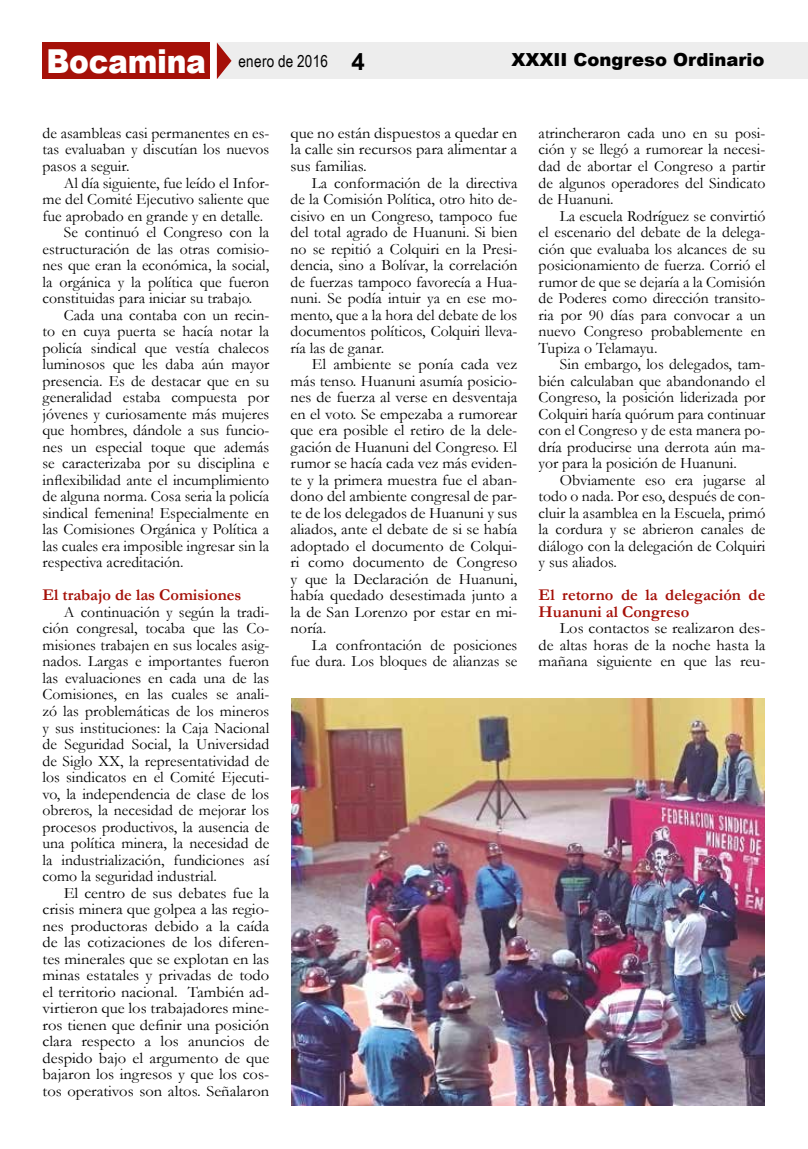
<style>
.page{position:relative;width:808px;height:1149px;background:#fff}
.page>*{position:absolute;margin:0;border:0;box-sizing:border-box;transform-origin:0 0}
.t1{font:900 18px "Arial";color:#000}
.t2{font:700 16.5px/16.5px "Garamond";color:#a51008}
.t3{font:16.5px "Arial Narrow";letter-spacing:.02em;color:#000}
.t4{font:15.75px/16.5px "Garamond";color:#000;text-align:justify}
.t5{font:15.75px/16.5px "Garamond";color:#000;text-align:justify;scale:1.05 1}
.t6{font:15.75px/16.5px "Garamond";color:#000;text-align:justify;scale:1.04 1}
.s1{font-family:"Arial";font-weight:900;font-size:33px;color:#fff}
.s2{font-family:"Arial";font-weight:700;font-size:24px}
</style>
<div class="page">
<div style="left:43px;top:43px;width:167px;height:36px;background:#a51008"></div>
<div style="left:217px;top:43px;width:590px;height:36px;background:#ededed"></div>
<svg style="left:217px;top:43px;width:15px;height:36px"></svg>
<img style="left:291px;top:698px;width:474px;height:407px">
<p class="t3" style="left:46px;top:51px;width:320px"><span class="s1">Bocamina</span> enero de 2016 <span class="s2">4</span></p>
<p class="t1" style="left:511px;top:47px;width:255px">XXXII Congreso Ordinario</p>
<p class="t4" style="left:43px;top:125px;width:228px">de asambleas casi permanentes en es&shy;tas evaluaban y discutían los nuevos pasos a seguir.</p>
<p class="t4" style="left:64px;top:174px;width:207px">Al día siguiente, fue leído el Infor-</p>
<p class="t4" style="left:43px;top:191px;width:228px">me del Comité Ejecutivo saliente que</p>
<p class="t4" style="left:43px;top:207px;width:222px">fue aprobado en grande y en detalle.</p>
<p class="t4" style="left:64px;top:224px;width:207px">Se continuó el Congreso con la</p>
<p class="t4" style="left:43px;top:240px;width:228px">estructuración de las otras comisio-</p>
<p class="t4" style="left:43px;top:257px;width:228px">nes que eran la económica, la social,</p>
<p class="t4" style="left:43px;top:273px;width:228px">la orgánica y la política que fueron</p>
<p class="t4" style="left:43px;top:290px;width:211px">constituidas para iniciar su trabajo.</p>
<p class="t4" style="left:64px;top:306px;width:207px">Cada una contaba con un recin-</p>
<p class="t4" style="left:43px;top:323px;width:228px">to en cuya puerta se hacía notar la</p>
<p class="t4" style="left:43px;top:339px;width:228px">policía sindical que vestía chalecos</p>
<p class="t4" style="left:43px;top:356px;width:228px">luminosos que les daba aún mayor</p>
<p class="t4" style="left:43px;top:372px;width:228px">presencia. Es de destacar que en su</p>
<p class="t4" style="left:43px;top:389px;width:228px">generalidad estaba compuesta por</p>
<p class="t4" style="left:43px;top:405px;width:228px">jóvenes y curiosamente más mujeres</p>
<p class="t4" style="left:43px;top:422px;width:228px">que hombres, dándole a sus funcio-</p>
<p class="t4" style="left:43px;top:439px;width:228px">nes un especial toque que además</p>
<p class="t4" style="left:43px;top:455px;width:228px">se caracterizaba por su disciplina e</p>
<p class="t4" style="left:43px;top:472px;width:228px">inflexibilidad ante el incumplimiento</p>
<p class="t4" style="left:43px;top:488px;width:228px">de alguna norma. Cosa seria la policía</p>
<p class="t4" style="left:43px;top:505px;width:228px">sindical femenina! Especialmente en</p>
<p class="t4" style="left:43px;top:521px;width:228px">las Comisiones Orgánica y Política a</p>
<p class="t4" style="left:43px;top:538px;width:228px">las cuales era imposible ingresar sin la</p>
<p class="t4" style="left:43px;top:554px;width:143px">respectiva acreditación.</p>
<p class="t2" style="left:43px;top:587px;width:200px">El trabajo de las Comisiones</p>
<p class="t4" style="left:43px;top:603px;width:228px;text-indent:21px">A continuación y según la tradi&shy;ción congresal, tocaba que las Co&shy;misiones trabajen en sus locales asig&shy;nados. Largas e importantes fueron las evaluaciones en cada una de las Comisiones, en las cuales se anali&shy;zó las problemáticas de los mineros y sus instituciones: la Caja Nacional de Seguridad Social, la Universidad de Siglo XX, la representatividad de los sindicatos en el Comité Ejecuti&shy;vo, la independencia de clase de los obreros, la necesidad de mejorar los procesos productivos, la ausencia de una política minera, la necesidad de la industrialización, fundiciones así como la seguridad industrial.</p>
<p class="t5" style="left:43px;top:884px;width:218px;text-indent:21px">El centro de sus debates fue la crisis minera que golpea a las regio&shy;nes productoras debido a la caída de las cotizaciones de los diferen&shy;tes minerales que se explotan en las minas estatales y privadas de todo el territorio nacional. También ad&shy;virtieron que los trabajadores mine&shy;ros tienen que definir una posición clara respecto a los anuncios de despido bajo el argumento de que bajaron los ingresos y que los cos&shy;tos operativos son altos. Señalaron</p>
<p class="t5" style="left:291px;top:125px;width:217px">que no están dispuestos a quedar en la calle sin recursos para alimentar a sus familias.</p>
<p class="t4" style="left:291px;top:174px;width:228px;text-indent:21px">La conformación de la directiva de la Comisión Política, otro hito de&shy;cisivo en un Congreso, tampoco fue del total agrado de Huanuni. Si bien no se repitió a Colquiri en la Presi&shy;dencia, sino a Bolívar, la correlación de fuerzas tampoco favorecía a Hua&shy;nuni. Se podía intuir ya en ese mo&shy;mento, que a la hora del debate de los documentos políticos, Colquiri lleva&shy;ría las de ganar.</p>
<p class="t4" style="left:291px;top:356px;width:228px;text-indent:21px">El ambiente se ponía cada vez más tenso. Huanuni asumía posicio&shy;nes de fuerza al verse en desventaja en el voto. Se empezaba a rumorear que era posible el retiro de la dele&shy;gación de Huanuni del Congreso. El rumor se hacía cada vez más eviden&shy;te y la primera muestra fue el aban&shy;dono del ambiente congresal de par&shy;te de los delegados de Huanuni y sus aliados, ante el debate de si se había adoptado el documento de Colqui&shy;ri como documento de Congreso y que la Declaración de Huanuni, había quedado desestimada junto a la de San Lorenzo por estar en mi&shy;noría.</p>
<p class="t4" style="left:291px;top:636px;width:228px;text-align:right">La confrontación de posiciones fue dura. Los bloques de alianzas se</p>
<p class="t4" style="left:539px;top:125px;width:228px">atrincheraron cada uno en su posi&shy;ción y se llegó a rumorear la necesi&shy;dad de abortar el Congreso a partir de algunos operadores del Sindicato de Huanuni.</p>
<p class="t4" style="left:539px;top:207px;width:228px;text-indent:21px">La escuela Rodríguez se convirtió el escenario del debate de la delega&shy;ción que evaluaba los alcances de su posicionamiento de fuerza. Corrió el rumor de que se dejaría a la Comisión de Poderes como dirección transito&shy;ria por 90 días para convocar a un nuevo Congreso probablemente en Tupiza o Telamayu.</p>
<p class="t4" style="left:539px;top:356px;width:228px;text-indent:21px">Sin embargo, los delegados, tam&shy;bién calculaban que abandonando el Congreso, la posición liderizada por Colquiri haría quórum para continuar con el Congreso y de esta manera po&shy;dría producirse una derrota aún ma&shy;yor para la posición de Huanuni.</p>
<p class="t4" style="left:539px;top:472px;width:228px;text-indent:21px">Obviamente eso era jugarse al todo o nada. Por eso, después de con&shy;cluir la asamblea en la Escuela, primó la cordura y se abrieron canales de diálogo con la delegación de Colquiri y sus aliados.</p>
<p class="t2" style="left:539px;top:587px;width:228px">El retorno de la delegación de<br>Huanuni al Congreso</p>
<p class="t6" style="left:539px;top:620px;width:220px;text-indent:21px">Los contactos se realizaron des&shy;de altas horas de la noche hasta la mañana siguiente en que las reu-</p>
</div>
